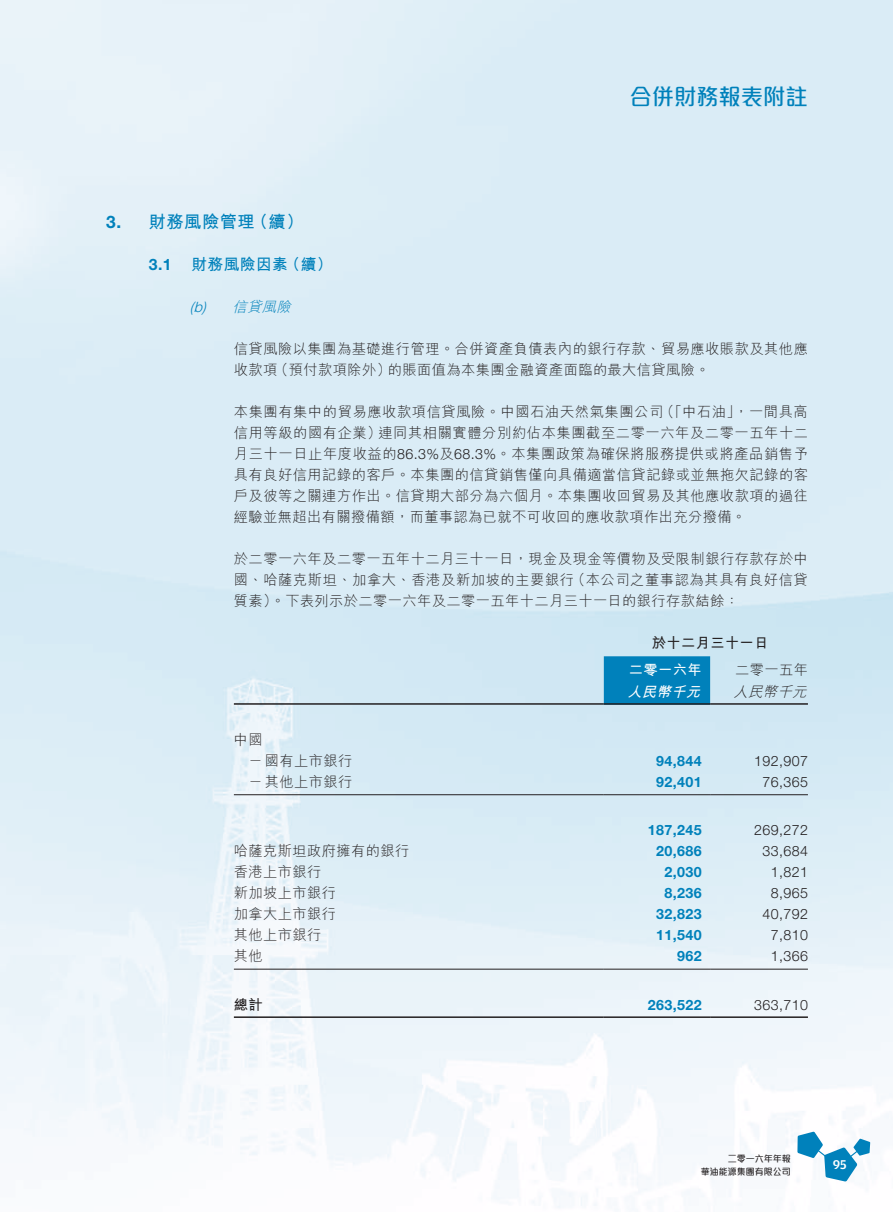
<style>
.page{position:relative;width:893px;height:1212px;background:#fff}
.page>*{position:absolute;margin:0;border:0;box-sizing:border-box;transform-origin:0 0}
.t1{font:500 22.5px "M Elle HK";letter-spacing:-.01em;color:#0081bb}
.t2{font:700 17.25px "M Hei HK";letter-spacing:.03em;color:#0081bb}
.t3{font:700 15.75px "M Hei HK";letter-spacing:.03em;color:#0081bb}
.t4{font:700 15.75px "Helvetica Neue LT Std";color:#0081bb}
.t5{font:300 14.25px/21px "M Hei HK";letter-spacing:.03em;color:#231f20}
.t6{font:300 14.25px "Helvetica Neue LT Std";letter-spacing:.03em;color:#231f20}
.t7{font:700 14.25px "Helvetica Neue LT Std";letter-spacing:.03em;color:#0081bb}
.t8{font:700 14.25px "M Hei HK";letter-spacing:.03em;color:#231f20}
.t9{font:italic 300 14.25px "M Hei HK";color:#0081bb}
.t10{font:700 14.25px "M Hei HK";letter-spacing:.03em;color:#fff}
.t11{font:italic 700 14.25px "M Hei HK";color:#fff}
.t12{font:italic 300 14.25px "M Hei HK";color:#231f20}
.t13{font:500 13.5px "Amplitude";color:#fff}
.t14{font:10.5px/12.8px "Amplitude";color:#231f20;text-align:right}
.t15{font:500 9px/12.8px "M Elle HK";color:#231f20;text-align:right}
.s1{font-family:"Helvetica Neue LT Std"}
</style>
<div class="page">
<svg style="left:797px;top:1131px;width:73px;height:50px"></svg>
<div style="left:604px;top:656px;width:106px;height:47px;background:#0081bb"></div>
<hr style="left:234px;top:703px;width:370px;height:2px;background:#231f20">
<hr style="left:604px;top:703px;width:106px;height:2px;background:#231f20">
<hr style="left:710px;top:703px;width:98px;height:2px;background:#231f20">
<hr style="left:234px;top:794px;width:370px;height:1px;background:#231f20">
<hr style="left:604px;top:794px;width:106px;height:1px;background:#231f20">
<hr style="left:710px;top:794px;width:98px;height:1px;background:#231f20">
<hr style="left:234px;top:969px;width:370px;height:1px;background:#231f20">
<hr style="left:604px;top:969px;width:106px;height:1px;background:#231f20">
<hr style="left:710px;top:969px;width:98px;height:1px;background:#231f20">
<hr style="left:234px;top:1016px;width:370px;height:2px;background:#231f20">
<hr style="left:604px;top:1016px;width:106px;height:2px;background:#231f20">
<hr style="left:710px;top:1016px;width:98px;height:2px;background:#231f20">
<h1 class="t1" style="left:629px;top:81px;width:180px">合併財務報表附註</h1>
<p class="t2" style="left:106px;top:209px;width:199px"><span class="s1">3.</span> 財務風險管理（續）</p>
<p class="t4" style="left:149px;top:255px;width:24px">3.1</p>
<p class="t3" style="left:191px;top:253px;width:143px">財務風險因素（續）</p>
<p class="t9" style="left:190px;top:297px;width:107px"><span class="s1">(b)</span> 信貸風險</p>
<p class="t5" style="left:234px;top:338px;width:575px">信貸風險以集團為基礎進行管理。合併資產負債表內的銀行存款、貿易應收賬款及其他應收款項（預付款項除外）的賬面值為本集團金融資產面臨的最大信貸風險。</p>
<p class="t5" style="left:234px;top:401px;width:576px;text-align:justify">本集團有集中的貿易應收款項信貸風險。中國石油天然氣集團公司（「中石油」，一間具高信用等級的國有企業）連同其相關實體分別約佔本集團截至二零一六年及二零一五年十二月三十一日止年度收益的<span class="s1">86.3%</span>及<span class="s1">68.3%</span>。本集團政策為確保將服務提供或將產品銷售予具有良好信用記錄的客戶。本集團的信貸銷售僅向具備適當信貸記錄或並無拖欠記錄的客戶及彼等之關連方作出。信貸期大部分為六個月。本集團收回貿易及其他應收款項的過往經驗並無超出有關撥備額，而董事認為已就不可收回的應收款項作出充分撥備。</p>
<p class="t5" style="left:234px;top:548px;width:576px;text-align:justify">於二零一六年及二零一五年十二月三十一日，現金及現金等價物及受限制銀行存款存於中國、哈薩克斯坦、加拿大、香港及新加坡的主要銀行（本公司之董事認為其具有良好信貸質素）。下表列示於二零一六年及二零一五年十二月三十一日的銀行存款結餘：</p>
<p class="t8" style="left:652px;top:632px;width:118px">於十二月三十一日</p>
<p class="t10" style="left:629px;top:660px;width:74px">二零一六年</p>
<p class="t5" style="left:735px;top:659px;width:74px">二零一五年</p>
<p class="t11" style="left:627px;top:681px;width:79px">人民幣千元</p>
<p class="t12" style="left:734px;top:681px;width:79px">人民幣千元</p>
<p class="t5" style="left:249px;top:729px;width:105px;text-indent:-15px">中國<br>－國有上市銀行</p>
<p class="t7" style="left:656px;top:752px;width:47px">94,844</p>
<p class="t6" style="left:754px;top:752px;width:55px">192,907</p>
<p class="t5" style="left:249px;top:771px;width:105px">－其他上市銀行</p>
<p class="t7" style="left:656px;top:773px;width:47px">92,401</p>
<p class="t6" style="left:762px;top:773px;width:47px">76,365</p>
<p class="t7" style="left:648px;top:821px;width:55px">187,245</p>
<p class="t6" style="left:754px;top:821px;width:55px">269,272</p>
<p class="t5" style="left:234px;top:840px;width:177px">哈薩克斯坦政府擁有的銀行</p>
<p class="t7" style="left:656px;top:842px;width:47px">20,686</p>
<p class="t6" style="left:762px;top:842px;width:47px">33,684</p>
<p class="t5" style="left:234px;top:861px;width:89px">香港上市銀行</p>
<p class="t7" style="left:664px;top:863px;width:39px">2,030</p>
<p class="t6" style="left:771px;top:863px;width:39px">1,821</p>
<p class="t5" style="left:234px;top:882px;width:104px">新加坡上市銀行</p>
<p class="t7" style="left:664px;top:884px;width:39px">8,236</p>
<p class="t6" style="left:771px;top:884px;width:39px">8,965</p>
<p class="t5" style="left:234px;top:903px;width:104px">加拿大上市銀行</p>
<p class="t7" style="left:656px;top:905px;width:47px">32,823</p>
<p class="t6" style="left:762px;top:905px;width:47px">40,792</p>
<p class="t5" style="left:234px;top:924px;width:89px">其他上市銀行</p>
<p class="t7" style="left:656px;top:926px;width:47px">11,540</p>
<p class="t6" style="left:771px;top:926px;width:39px">7,810</p>
<p class="t5" style="left:234px;top:945px;width:30px">其他</p>
<p class="t7" style="left:677px;top:947px;width:26px">962</p>
<p class="t6" style="left:771px;top:947px;width:39px">1,366</p>
<p class="t8" style="left:234px;top:994px;width:30px">總計</p>
<p class="t7" style="left:648px;top:996px;width:55px">263,522</p>
<p class="t6" style="left:754px;top:996px;width:55px">363,710</p>
<p class="t14" style="left:697px;top:1152px;width:95px">Annual Report 2016<br>SPT Energy Group Inc.</p>
<p class="t13" style="left:833px;top:1157px;width:16px">95</p>
<p class="t15" style="left:701px;top:1151px;width:92px">二零一六年年報<br>華油能源集團有限公司</p>
<p class="t13" style="left:836px;top:1157px;width:9px">9</p>
</div>
